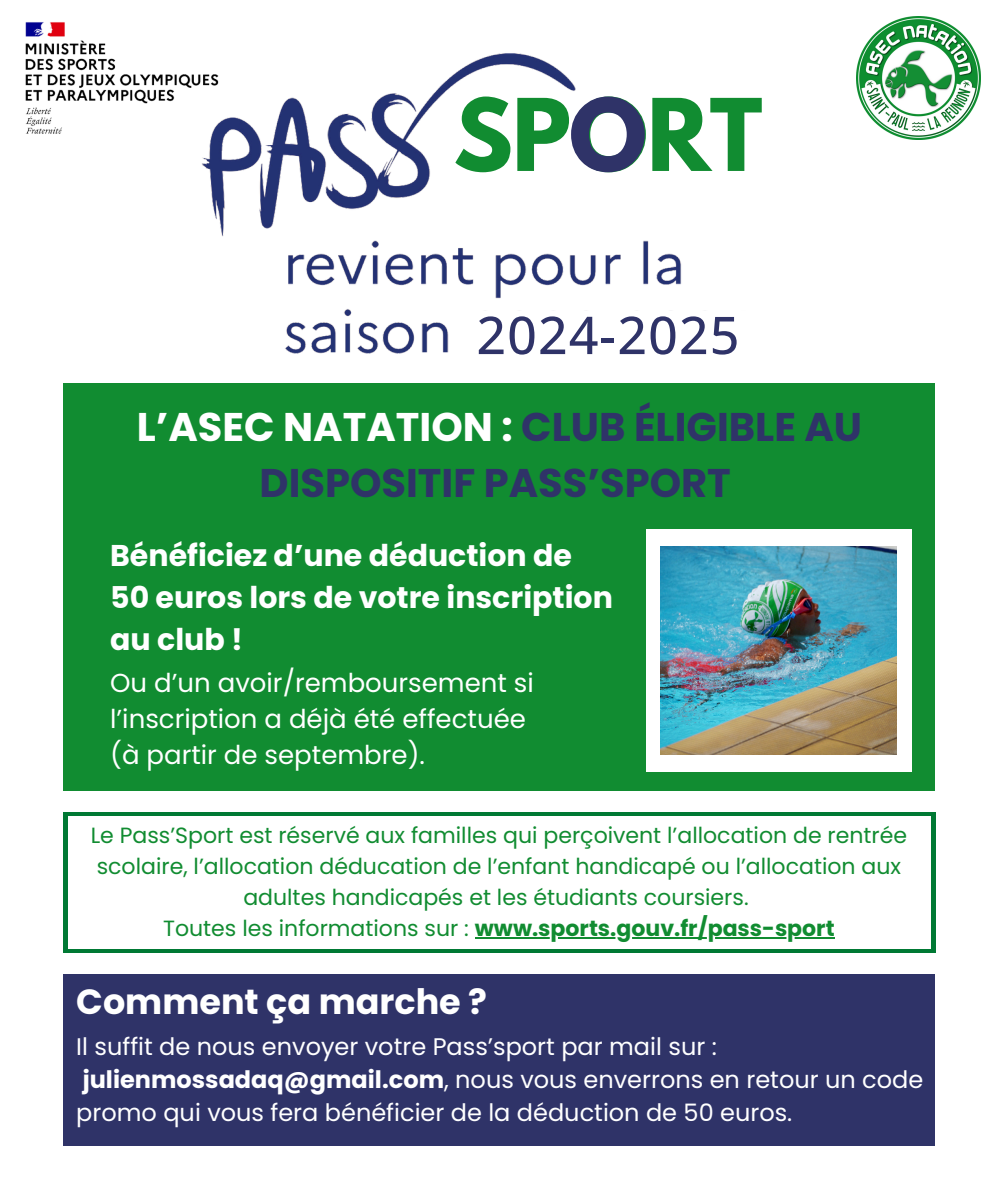
<style>
.page{position:relative;width:999px;height:1183px;background:#fff}
.page>*{position:absolute;margin:0;border:0;box-sizing:border-box;transform-origin:0 0}
.t1{font:700 88.6px "League Spartan";letter-spacing:-.01em;color:#118c31}
.t2{font:500 52px "Open Sans";letter-spacing:.02em;color:#2f3368}
.t3{font:700 40px/55.5px "Poppins";color:#2f3368;text-align:center}
.t4{font:700 35px "Poppins";color:#fff}
.t5{font:700 30px/42px "Poppins";color:#fff}
.t6{font:26px/36px "Poppins";color:#fff}
.t7{font:24px/33px "Poppins";color:#fff}
.t8{font:22px/30.8px "Poppins";color:#118c31;text-align:center}
.t9{font:700 22px "Poppins";color:#118c31}
.s1{color:#fff}
.s2{font-weight:400}
.s3{font-weight:700}
</style>
<div class="page">
<div style="left:64px;top:384px;width:870px;height:407px;background:#118c31"></div>
<img style="left:25px;top:22px;width:119px;height:112px">
<div style="left:645px;top:529px;width:266px;height:243px;background:#fff"></div>
<img style="left:660px;top:547px;width:236px;height:207px">
<img style="left:144px;top:53px;width:538px;height:301px">
<img style="left:856px;top:16px;width:124px;height:124px">
<div style="left:460px;top:94px;width:312px;height:75px;background:#fff"></div>
<div style="left:64px;top:812px;width:871px;height:141px;background:#007934"></div>
<div style="left:68px;top:816px;width:862px;height:132px;background:#fff"></div>
<div style="left:63px;top:974px;width:871px;height:172px;background:#2f3368"></div>
<hr style="left:475px;top:937px;width:359px;height:2px;background:#118c31">
<div style="left:463px;top:311px;width:289px;height:47px;background:#fff"></div>
<p class="t1" style="left:453px;top:91px;width:310px">SPORT</p>
<h2 class="t2" style="left:476px;top:298px;width:264px">2024-2025</h2>
<h3 class="t3" style="left:137px;top:399px;width:726px"><span class="s1">L’ASEC NATATION :</span> CLUB ÉLIGIBLE AU<br>DISPOSITIF PASS’SPORT</h3>
<h6 class="t5" style="left:110px;top:534px;width:504px">Bénéficiez d’une déduction de<br>50 euros lors de votre inscription au club !</h6>
<h6 class="t6" style="left:110px;top:665px;width:425px">Ou d’un avoir/remboursement si l’inscription a déjà été effectuée (à partir de septembre).</h6>
<p class="t8" style="left:91px;top:820px;width:817px">Le Pass’Sport est réservé aux familles qui perçoivent l’allocation de rentrée scolaire, l’allocation déducation de l’enfant handicapé ou l’allocation aux adultes handicapés et les étudiants coursiers.</p>
<p class="t9" style="left:163px;top:912px;width:673px"><span class="s2">Toutes les informations sur :</span> www.sports.gouv.fr/pass-sport</p>
<p class="t4" style="left:76px;top:977px;width:412px">Comment ça marche ?</p>
<p class="t7" style="left:76px;top:1030px;width:848px">Il suffit de nous envoyer votre Pass’sport par mail sur : <span class="s3">julienmossadaq@gmail.com</span>, nous vous enverrons en retour un code promo qui vous fera bénéficier de la déduction de 50 euros.</p>
</div>
